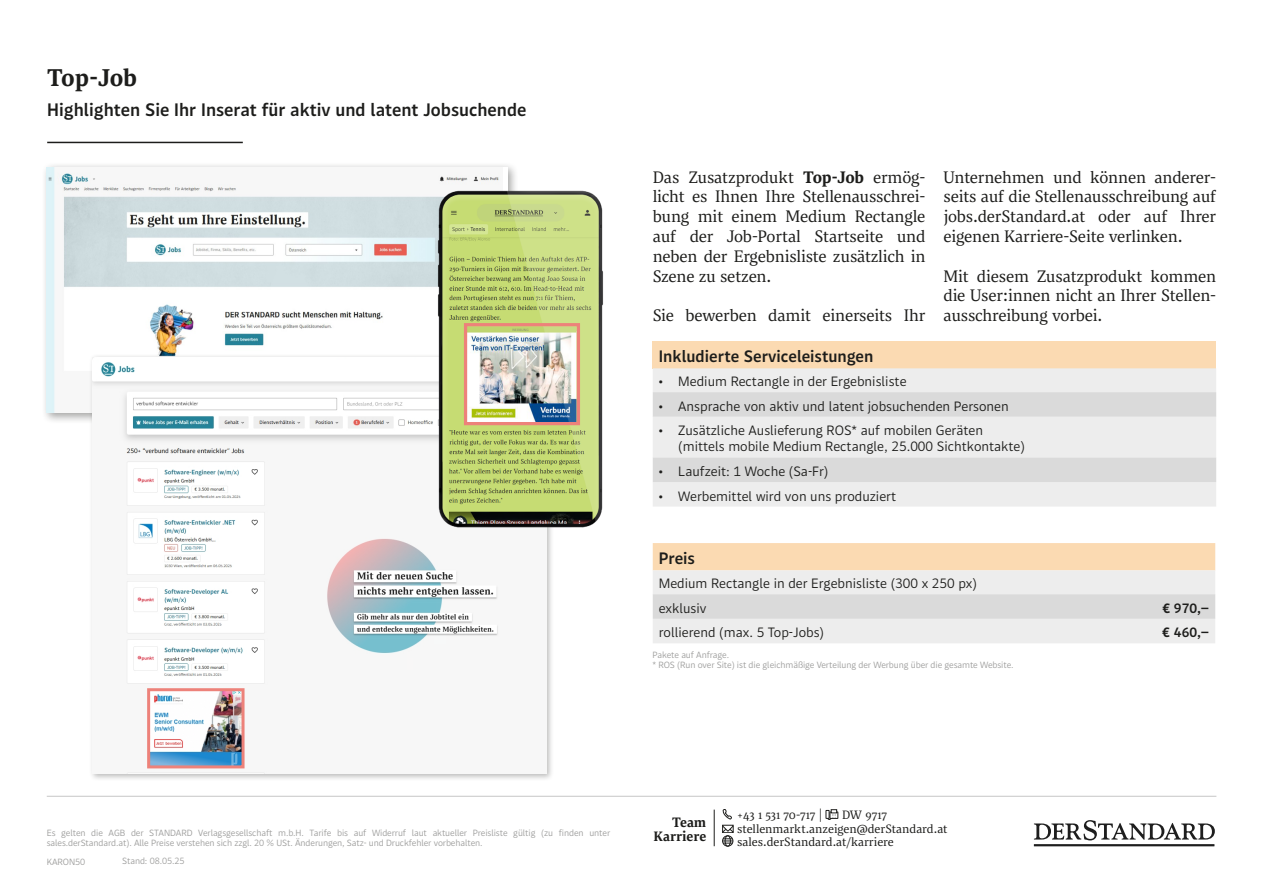
<style>
.page{position:relative;width:1263px;height:893px;background:#fff}
.page>*{position:absolute;margin:0;border:0;box-sizing:border-box;transform-origin:0 0}
.t1{font:600 24px "ST Matilda Text";letter-spacing:-.015em;color:#1d1d1b}
.t2{font:600 18px "ST Matilda Info";color:#1d1d1b}
.t3{font:16.5px/19.8px "ST Matilda Text";letter-spacing:-.015em;color:#1d1d1b;text-align:justify}
.t4{font:600 16.5px "ST Matilda Info";color:#1d1d1b}
.t5{font:13.5px/16.2px "ST Matilda Info";color:#1d1d1b}
.t6{font:600 13.5px/14.1px "ST Matilda Text";color:#1d1d1b;text-align:right}
.t7{font:700 13.5px "ST Matilda Info";color:#1d1d1b}
.t8{font:12px/13.5px "ST Matilda Text";color:#1d1d1b}
.t9{font:9px/10.5px "ST Matilda Info";letter-spacing:-.01em;color:#9d9d9c}
.s1{font-weight:600}
</style>
<div class="page">
<svg style="left:722px;top:809px;width:10px;height:10px"></svg>
<div style="left:830px;top:812px;width:8px;height:7px;border:1px solid #1d1d1b"></div>
<svg style="left:826px;top:809px;width:11px;height:11px"></svg>
<div style="left:722px;top:836px;width:11px;height:10px;border:1px solid #1d1d1b;border-radius:50%"></div>
<div style="left:725px;top:836px;width:6px;height:10px;border:1px solid #1d1d1b;border-radius:50%"></div>
<svg style="left:722px;top:825px;width:12px;height:19px"></svg>
<hr style="left:714px;top:810px;width:1px;height:36px;background:#1d1d1b">
<hr style="left:47px;top:796px;width:1169px;height:1px;background:#c6c6c6">
<svg style="left:1034px;top:820px;width:181px;height:26px"></svg>
<div style="left:41px;top:161px;width:478px;height:263px;background:#1d1d1b;opacity:.4"></div>
<img style="left:47px;top:168px;width:456px;height:244px">
<div style="left:653px;top:341px;width:563px;height:27px;background:#fbdab2"></div>
<div style="left:653px;top:368px;width:563px;height:139px;background:#ededed"></div>
<svg style="left:653px;top:392px;width:563px;height:90px;background:#e2e2e2"></svg>
<svg style="left:653px;top:543px;width:562px;height:100px;background:#ece3d8"></svg>
<div style="left:89px;top:354px;width:465px;height:428px;background:#1d1d1b;opacity:.3"></div>
<img style="left:93px;top:357px;width:453px;height:417px">
<div style="left:147px;top:688px;width:98px;height:80px;border:3px solid #ed827a"></div>
<img style="left:433px;top:184px;width:170px;height:349px">
<div style="left:464px;top:323px;width:116px;height:102px;border:3px solid #ed827a"></div>
<hr style="left:47px;top:142px;width:196px;height:1px;background:#1d1d1b">
<h1 class="t1" style="left:47px;top:61px;width:91px">Top-Job</h1>
<p class="t2" style="left:47px;top:97px;width:481px">Highlighten Sie Ihr Inserat für aktiv und latent Jobsuchende</p>
<p class="t3" style="left:653px;top:166px;width:274px">Das Zusatzprodukt <span class="s1">Top-Job</span> ermög&shy;licht es Ihnen Ihre Stellenausschrei&shy;bung mit einem Medium Rectangle auf der Job-Portal Startseite und neben der Ergebnisliste zusätzlich in Szene zu setzen.</p>
<p class="t3" style="left:653px;top:305px;width:274px">Sie bewerben damit einerseits Ihr</p>
<p class="t3" style="left:943px;top:166px;width:274px">Unternehmen und können anderer&shy;seits auf die Stellenausschreibung auf jobs.derStandard.at oder auf Ihrer eigenen Karriere-Seite verlinken.</p>
<p class="t3" style="left:943px;top:265px;width:274px">Mit diesem Zusatzprodukt kommen die User:innen nicht an Ihrer Stellen&shy;ausschreibung vorbei.</p>
<p class="t4" style="left:659px;top:345px;width:216px">Inkludierte Serviceleistungen</p>
<p class="t5" style="left:659px;top:373px;width:249px">• Medium Rectangle in der Ergebnisliste</p>
<p class="t5" style="left:659px;top:397px;width:351px">• Ansprache von aktiv und latent jobsuchenden Personen</p>
<p class="t5" style="left:678px;top:422px;width:348px;text-indent:-19px">• Zusätzliche Auslieferung ROS* auf mobilen Geräten (mittels mobile Medium Rectangle, 25.000 Sichtkontakte)</p>
<p class="t5" style="left:659px;top:463px;width:171px">• Laufzeit: 1 Woche (Sa-Fr)</p>
<p class="t5" style="left:659px;top:487px;width:239px">• Werbemittel wird von uns produziert</p>
<p class="t4" style="left:659px;top:547px;width:38px">Preis</p>
<p class="t5" style="left:659px;top:571px;width:320px;line-height:24.6px">Medium Rectangle in der Ergebnisliste (300 x 250 px) exklusiv</p>
<p class="t7" style="left:1162px;top:599px;width:48px">€ 970,–</p>
<p class="t5" style="left:659px;top:624px;width:167px">rollierend (max. 5 Top-Jobs)</p>
<p class="t7" style="left:1162px;top:623px;width:48px">€ 460,–</p>
<p class="t9" style="left:652px;top:649px;width:363px">Pakete auf Anfrage.<br>* ROS (Run over Site) ist die gleichmäßige Verteilung der Werbung über die gesamte Website.</p>
<p class="t9" style="left:47px;top:827px;width:565px">Es gelten die AGB der STANDARD Verlagsgesellschaft m.b.H. Tarife bis auf Widerruf laut aktueller Preisliste gültig (zu finden unter sales.derStandard.at). Alle Preise verstehen sich zzgl. 20 % USt. Änderungen, Satz- und Druckfehler vorbehalten.</p>
<p class="t9" style="left:47px;top:856px;width:40px">KARON50</p>
<p class="t9" style="left:122px;top:856px;width:64px">Stand: 08.05.25</p>
<p class="t6" style="left:653px;top:815px;width:54px">Team<br>Karriere</p>
<p class="t8" style="left:737px;top:808px;width:87px">+43 1 531 70-717 |</p>
<p class="t8" style="left:737px;top:808px;width:212px;text-indent:105px">DW 9717 stellenmarkt.anzeigen@derStandard.at sales.derStandard.at/karriere</p>
</div>
